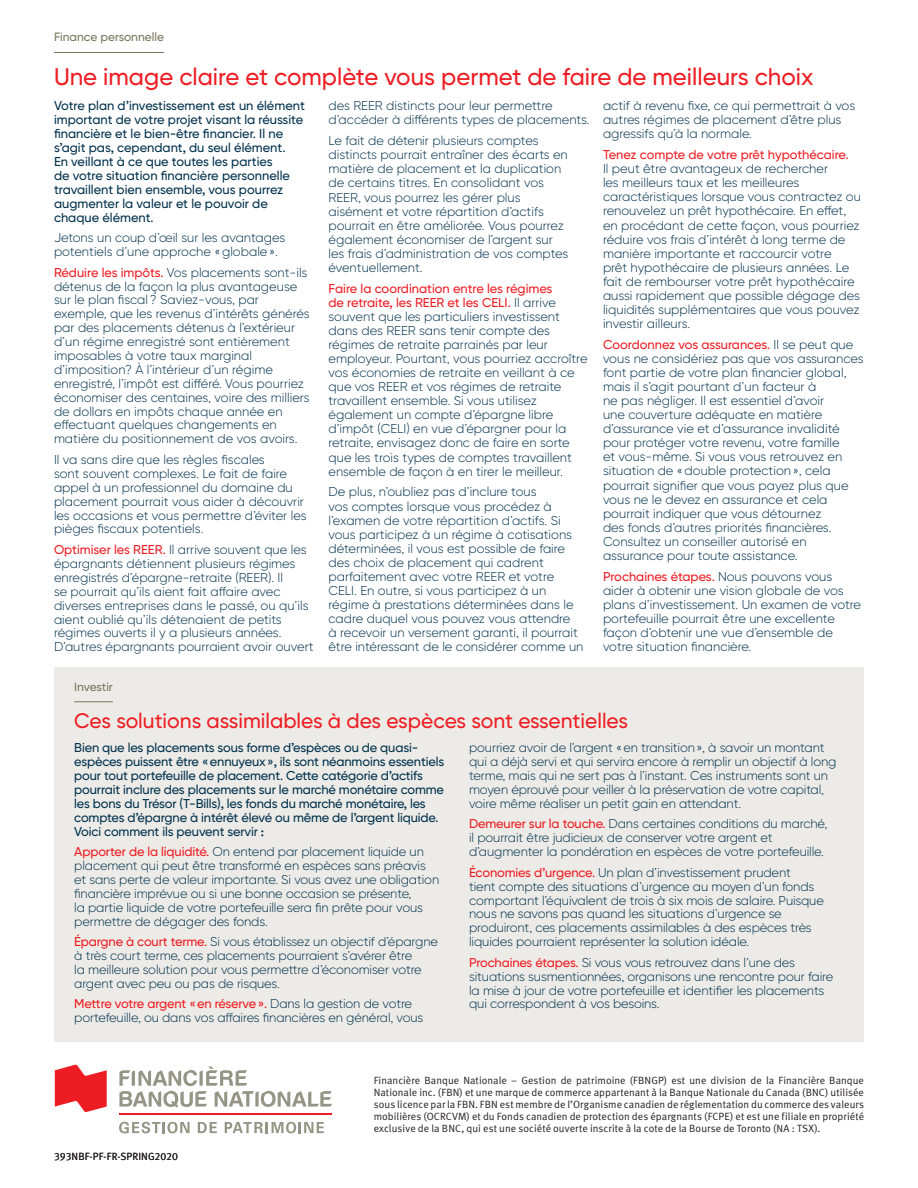
<style>
.page{position:relative;width:918px;height:1188px;background:#fff}
.page>*{position:absolute;margin:0;border:0;box-sizing:border-box;transform-origin:0 0}
.t1{font:500 24px "Gilroy BN";color:#ee1d23}
.t2{font:500 21px "Gilroy BN";color:#ee1d23}
.t3{font:300 12.9px/14.1px "Gilroy BN";color:#00314d}
.t4{font:500 12.9px/14px "Gilroy BN";letter-spacing:-.01em;color:#00314d}
.t5{font:500 12px "Gilroy BN";color:#78755b}
.t6{font:10.5px/12px "Meta Normal LF";letter-spacing:.01em;color:#231f20;text-align:justify}
.s1{font-weight:500;color:#ee1d23}
</style>
<div class="page">
<div style="left:54px;top:667px;width:810px;height:375px;background:#edebe7"></div>
<hr style="left:54px;top:52px;width:110px;height:1px;background:#78755b">
<hr style="left:74px;top:701px;width:39px;height:1px;background:#78755b">
<svg style="left:119px;top:1066px;width:213px;height:42px"></svg>
<svg style="left:55px;top:1065px;width:52px;height:47px"></svg>
<svg style="left:119px;top:1122px;width:71px;height:11px"></svg>
<svg style="left:198px;top:1122px;width:19px;height:11px"></svg>
<svg style="left:225px;top:1122px;width:99px;height:11px"></svg>
<hr style="left:119px;top:1114px;width:213px;height:1px;background:#ee1d23">
<hr style="left:917px;top:0;width:1px;height:226px;background:#ee1d23">
<p class="t5" style="left:54px;top:30px;width:112px">Finance personnelle</p>
<p class="t1" style="left:54px;top:62px;width:761px">Une image claire et complète vous permet de faire de meilleurs choix</p>
<p class="t4" style="left:54px;top:99px;width:252px">Votre plan d’investissement est un élément important de votre projet visant la réussite financière et le bien-être financier. Il ne s’agit pas, cependant, du seul élément.<br>En veillant à ce que toutes les parties<br>de votre situation financière personnelle travaillent bien ensemble, vous pourrez augmenter la valeur et le pouvoir de chaque élément.</p>
<p class="t3" style="left:54px;top:231px;width:233px">Jetons un coup d’œil sur les avantages potentiels d’une approche «globale».</p>
<p class="t3" style="left:54px;top:265px;width:257px"><span class="s1">Réduire les impôts.</span> Vos placements sont-ils détenus de la façon la plus avantageuse sur le plan fiscal? Saviez-vous, par exemple, que les revenus d’intérêts générés par des placements détenus à l’extérieur d’un régime enregistré sont entièrement imposables à votre taux marginal d’imposition? À l’intérieur d’un régime enregistré, l’impôt est différé. Vous pourriez économiser des centaines, voire des milliers de dollars en impôts chaque année en effectuant quelques changements en matière du positionnement de vos avoirs.</p>
<p class="t3" style="left:54px;top:452px;width:254px">Il va sans dire que les règles fiscales<br>sont souvent complexes. Le fait de faire appel à un professionnel du domaine du placement pourrait vous aider à découvrir les occasions et vous permettre d’éviter les pièges fiscaux potentiels.</p>
<p class="t3" style="left:54px;top:542px;width:261px"><span class="s1">Optimiser les REER.</span> Il arrive souvent que les épargnants détiennent plusieurs régimes enregistrés d’épargne-retraite (REER). Il<br>se pourrait qu’ils aient fait affaire avec diverses entreprises dans le passé, ou qu’ils aient oublié qu’ils détenaient de petits régimes ouverts il y a plusieurs années.<br>D’autres épargnants pourraient avoir ouvert</p>
<p class="t5" style="left:74px;top:679px;width:40px">Investir</p>
<p class="t3" style="left:329px;top:99px;width:263px">des REER distincts pour leur permettre d’accéder à différents types de placements.</p>
<p class="t3" style="left:329px;top:134px;width:241px">Le fait de détenir plusieurs comptes distincts pourrait entraîner des écarts en matière de placement et la duplication de certains titres. En consolidant vos REER, vous pourrez les gérer plus aisément et votre répartition d’actifs pourrait en être améliorée. Vous pourrez également économiser de l’argent sur les frais d’administration de vos comptes éventuellement.</p>
<p class="t3" style="left:329px;top:281px;width:261px"><span class="s1">Faire la coordination entre les régimes<br>de retraite, les REER et les CELI.</span> Il arrive souvent que les particuliers investissent dans des REER sans tenir compte des régimes de retraite parrainés par leur employeur. Pourtant, vous pourriez accroître vos économies de retraite en veillant à ce que vos REER et vos régimes de retraite travaillent ensemble. Si vous utilisez également un compte d’épargne libre d’impôt (CELI) en vue d’épargner pour la retraite, envisagez donc de faire en sorte que les trois types de comptes travaillent ensemble de façon à en tirer le meilleur.</p>
<p class="t3" style="left:329px;top:485px;width:257px">De plus, n’oubliez pas d’inclure tous<br>vos comptes lorsque vous procédez à l’examen de votre répartition d’actifs. Si vous participez à un régime à cotisations déterminées, il vous est possible de faire des choix de placement qui cadrent parfaitement avec votre REER et votre CELI. En outre, si vous participez à un régime à prestations déterminées dans le cadre duquel vous pouvez vous attendre<br>à recevoir un versement garanti, il pourrait être intéressant de le considérer comme un</p>
<p class="t3" style="left:603px;top:99px;width:254px">actif à revenu fixe, ce qui permettrait à vos autres régimes de placement d’être plus agressifs qu’à la normale.</p>
<p class="t3" style="left:603px;top:148px;width:259px"><span class="s1">Tenez compte de votre prêt hypothécaire.<br></span>Il peut être avantageux de rechercher<br>les meilleurs taux et les meilleures caractéristiques lorsque vous contractez ou renouvelez un prêt hypothécaire. En effet, en procédant de cette façon, vous pourriez réduire vos frais d’intérêt à long terme de manière importante et raccourcir votre<br>prêt hypothécaire de plusieurs années. Le fait de rembourser votre prêt hypothécaire aussi rapidement que possible dégage des liquidités supplémentaires que vous pouvez investir ailleurs.</p>
<p class="t3" style="left:603px;top:337px;width:262px"><span class="s1">Coordonnez vos assurances.</span> Il se peut que vous ne considériez pas que vos assurances font partie de votre plan financier global, mais il s’agit pourtant d’un facteur à<br>ne pas négliger. Il est essentiel d’avoir<br>une couverture adéquate en matière d’assurance vie et d’assurance invalidité pour protéger votre revenu, votre famille<br>et vous-même. Si vous vous retrouvez en situation de «double protection», cela pourrait signifier que vous payez plus que vous ne le devez en assurance et cela pourrait indiquer que vous détournez<br>des fonds d’autres priorités financières.<br>Consultez un conseiller autorisé en assurance pour toute assistance.</p>
<p class="t3" style="left:603px;top:569px;width:260px"><span class="s1">Prochaines étapes.</span> Nous pouvons vous aider à obtenir une vision globale de vos plans d’investissement. Un examen de votre portefeuille pourrait être une excellente façon d’obtenir une vue d’ensemble de votre situation financière.</p>
<p class="t2" style="left:74px;top:707px;width:555px">Ces solutions assimilables à des espèces sont essentielles</p>
<p class="t4" style="left:74px;top:741px;width:372px">Bien que les placements sous forme d’espèces ou de quasi&shy;espèces puissent être «ennuyeux», ils sont néanmoins essentiels pour tout portefeuille de placement. Cette catégorie d’actifs pourrait inclure des placements sur le marché monétaire comme les bons du Trésor (T-Bills), les fonds du marché monétaire, les comptes d’épargne à intérêt élevé ou même de l’argent liquide.<br>Voici comment ils peuvent servir :</p>
<p class="t3" style="left:74px;top:845px;width:366px"><span class="s1">Apporter de la liquidité.</span> On entend par placement liquide un placement qui peut être transformé en espèces sans préavis et sans perte de valeur importante. Si vous avez une obligation financière imprévue ou si une bonne occasion se présente,<br>la partie liquide de votre portefeuille sera fin prête pour vous permettre de dégager des fonds.</p>
<p class="t3" style="left:74px;top:935px;width:365px"><span class="s1">Épargne à court terme.</span> Si vous établissez un objectif d’épargne à très court terme, ces placements pourraient s’avérer être<br>la meilleure solution pour vous permettre d’économiser votre argent avec peu ou pas de risques.</p>
<p class="t3" style="left:74px;top:997px;width:351px"><span class="s1">Mettre votre argent «en réserve».</span> Dans la gestion de votre portefeuille, ou dans vos affaires financières en général, vous</p>
<p class="t3" style="left:469px;top:741px;width:369px">pourriez avoir de l’argent «en transition», à savoir un montant qui a déjà servi et qui servira encore à remplir un objectif à long terme, mais qui ne sert pas à l’instant. Ces instruments sont un moyen éprouvé pour veiller à la préservation de votre capital, voire même réaliser un petit gain en attendant.</p>
<p class="t3" style="left:469px;top:817px;width:360px"><span class="s1">Demeurer sur la touche.</span> Dans certaines conditions du marché, il pourrait être judicieux de conserver votre argent et d’augmenter la pondération en espèces de votre portefeuille.</p>
<p class="t3" style="left:469px;top:865px;width:356px"><span class="s1">Économies d’urgence.</span> Un plan d’investissement prudent<br>tient compte des situations d’urgence au moyen d’un fonds comportant l’équivalent de trois à six mois de salaire. Puisque nous ne savons pas quand les situations d’urgence se produiront, ces placements assimilables à des espèces très liquides pourraient représenter la solution idéale.</p>
<p class="t3" style="left:469px;top:955px;width:366px"><span class="s1">Prochaines étapes.</span> Si vous vous retrouvez dans l’une des situations susmentionnées, organisons une rencontre pour faire la mise à jour de votre portefeuille et identifier les placements qui correspondent à vos besoins.</p>
<p class="t6" style="left:54px;top:1150px;width:126px">393NBF-PF-FR-SPRING2020</p>
<p class="t6" style="left:374px;top:1074px;width:492px">Financière Banque Nationale – Gestion de patrimoine (FBNGP) est une division de la Financière Banque Nationale inc. (FBN) et une marque de commerce appartenant à la Banque Nationale du Canada (BNC) utilisée sous licence par la FBN. FBN est membre de l’Organisme canadien de réglementation du commerce des valeurs mobilières (OCRCVM) et du Fonds canadien de protection des épargnants (FCPE) et est une filiale en propriété exclusive de la BNC, qui est une société ouverte inscrite à la cote de la Bourse de Toronto (NA : TSX).</p>
</div>
